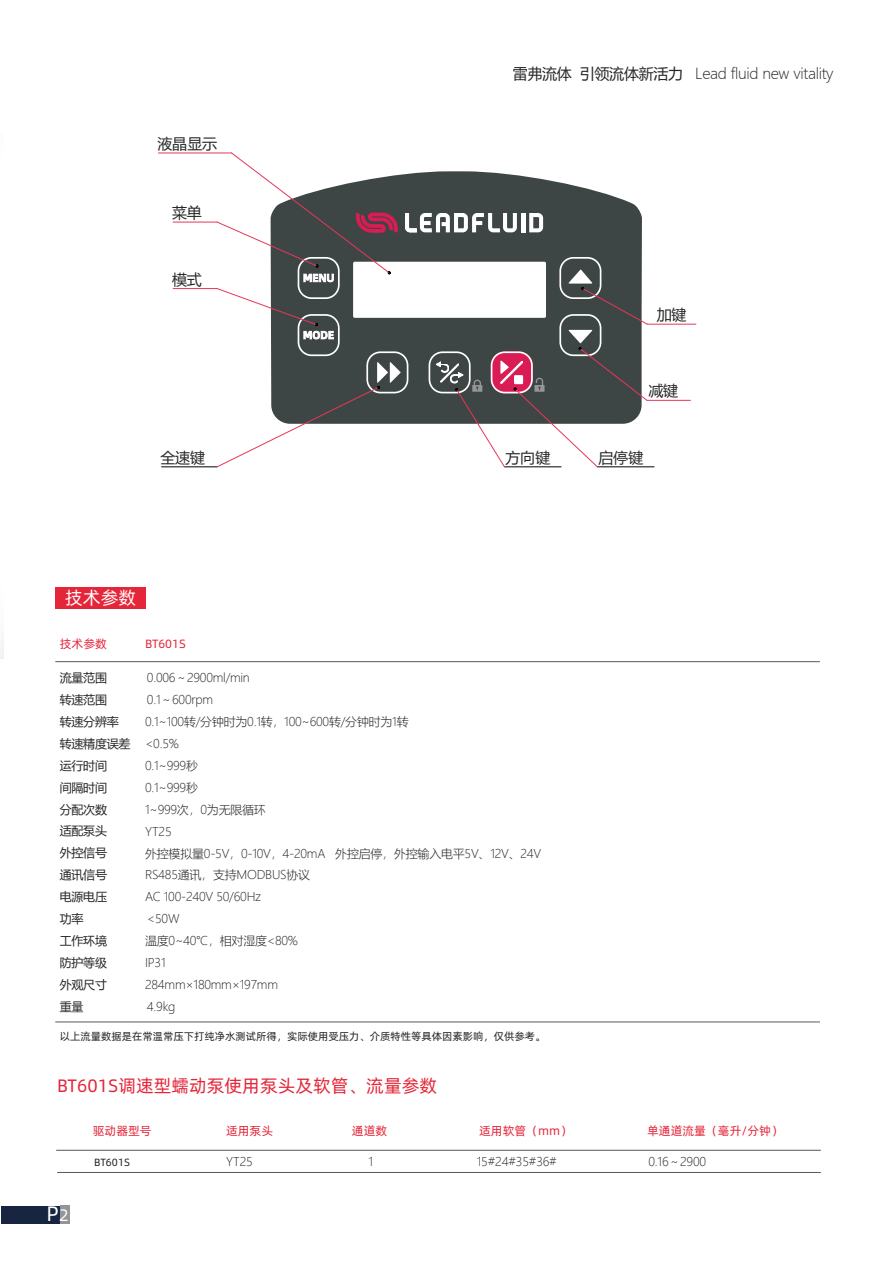
<style>
.page{position:relative;width:893px;height:1263px;background:#fff}
.page>*{position:absolute;margin:0;border:0;box-sizing:border-box;transform-origin:0 0}
.t1{font:21px "Alibaba Pu Hui Ti R";color:#fff}
.t2{font:18px "Alibaba Pu Hui Ti R";color:#e52539}
.t3{font:18px "Alibaba Pu Hui Ti R";color:#fff}
.t4{font:15px "Microsoft Ya Hei UI Light";letter-spacing:-.02em;color:#262727}
.t5{font:15px "Microsoft Ya Hei UI";letter-spacing:-.02em;color:#262727}
.t6{font:12px/21.9px "Microsoft Ya Hei UI Light";letter-spacing:-.02em;color:#262727}
.t7{font:12px/21.9px "Microsoft Ya Hei UI";letter-spacing:-.02em;color:#262727}
.t8{font:12px "Alibaba Pu Hui Ti R";color:#e52539}
.t9{font:10.5px "Alibaba Pu Hui Ti R";color:#231f20}
.s1{font-family:"Microsoft Ya Hei UI"}
.s2{font-size:16.5px}
</style>
<div class="page">
<div style="left:55px;top:588px;width:91px;height:21px;background:#e52539"></div>
<div style="left:1px;top:1206px;width:69px;height:18px;background:#172541"></div>
<div style="left:60px;top:1206px;width:10px;height:18px;background:#939598"></div>
<hr style="left:56px;top:1150px;width:765px;height:1px;background:#57585a">
<hr style="left:55px;top:661px;width:765px;height:1px;background:#57585a">
<hr style="left:55px;top:1022px;width:765px;height:1px;background:#57585a">
<hr style="left:57px;top:1172px;width:764px;height:1px;background:#57585a">
<hr style="left:162px;top:467px;width:55px;height:1px;background:#030303">
<hr style="left:504px;top:467px;width:57px;height:1px;background:#030303">
<hr style="left:597px;top:467px;width:57px;height:1px;background:#030303">
<hr style="left:158px;top:153px;width:74px;height:1px;background:#e7365a">
<hr style="left:173px;top:222px;width:44px;height:1px;background:#e7365a">
<hr style="left:173px;top:288px;width:44px;height:1px;background:#e7365a">
<hr style="left:647px;top:400px;width:43px;height:1px;background:#e7365a">
<hr style="left:647px;top:324px;width:49px;height:1px;background:#e7365a">
<svg style="left:217px;top:152px;width:431px;height:315px"></svg>
<p class="t5" style="left:157px;top:133px;width:61px">液晶显示</p>
<p class="t5" style="left:172px;top:203px;width:31px">菜单</p>
<p class="t5" style="left:172px;top:269px;width:31px">模式</p>
<p class="t4" style="left:513px;top:63px;width:322px"><span class="s1">雷弗流体 引领流体新活力</span> Lead fluid new vitality</p>
<p class="t5" style="left:657px;top:305px;width:31px">加键</p>
<p class="t5" style="left:648px;top:381px;width:31px">减键</p>
<p class="t5" style="left:160px;top:447px;width:46px">全速键</p>
<p class="t5" style="left:598px;top:447px;width:46px">启停键</p>
<p class="t5" style="left:506px;top:447px;width:46px">方向键</p>
<h2 class="t3" style="left:65px;top:584px;width:72px">技术参数</h2>
<p class="t8" style="left:60px;top:635px;width:49px">技术参数</p>
<p class="t8" style="left:145px;top:635px;width:42px">BT601S</p>
<p class="t7" style="left:60px;top:666px;width:72px">流量范围<br>转速范围<br>转速分辨率转速精度误差运行时间<br>间隔时间<br>分配次数<br>适配泵头<br>外控信号<br>通讯信号<br>电源电压<br>功率<br>工作环境<br>防护等级<br>外观尺寸<br>重量</p>
<p class="t6" style="left:147px;top:666px;width:104px">0.006～2900ml/min<br>0.1～600rpm</p>
<p class="t6" style="left:145px;top:711px;width:398px">0.1~100转/分钟时为0.1转，100~600转/分钟时为1转<br>&lt;0.5%<br>0.1~999秒<br>0.1~999秒<br>1~999次，0为无限循环<br>YT25<br>外控模拟量0-5V，0-10V，4-20mA 外控启停，外控输入电平5V、12V、24V<br>RS485通讯，支持MODBUS协议<br>AC 100-240V 50/60Hz</p>
<p class="t6" style="left:145px;top:930px;width:154px">温度0~40℃，相对湿度&lt;80%<br>IP31<br>284mm×180mm×197mm</p>
<p class="t6" style="left:147px;top:907px;width:34px">&lt;50W</p>
<p class="t6" style="left:147px;top:995px;width:30px">4.9kg</p>
<p class="t9" style="left:60px;top:1028px;width:487px">以上流量数据是在常温常压下打纯净水测试所得，实际使用受压力、介质特性等具体因素影响，仅供参考。</p>
<h2 class="t2" style="left:57px;top:1072px;width:381px">BT601S调速型蠕动泵使用泵头及软管、流量参数</h2>
<p class="t8" style="left:93px;top:1121px;width:61px">驱动器型号</p>
<p class="t8" style="left:226px;top:1121px;width:49px">适用泵头</p>
<p class="t8" style="left:352px;top:1121px;width:37px">通道数</p>
<p class="t8" style="left:479px;top:1121px;width:94px">适用软管（mm）</p>
<p class="t8" style="left:647px;top:1122px;width:137px">单通道流量（毫升/分钟）</p>
<h1 class="t1" style="left:47px;top:1198px;width:24px">P<span class="s2">2</span></h1>
<p class="t9" style="left:94px;top:1154px;width:37px">BT601S</p>
<p class="t6" style="left:226px;top:1150px;width:28px">YT25</p>
<p class="t6" style="left:369px;top:1150px;width:6px">1</p>
<p class="t6" style="left:477px;top:1150px;width:82px">15#24#35#36#</p>
<p class="t6" style="left:649px;top:1150px;width:59px">0.16～2900</p>
</div>
